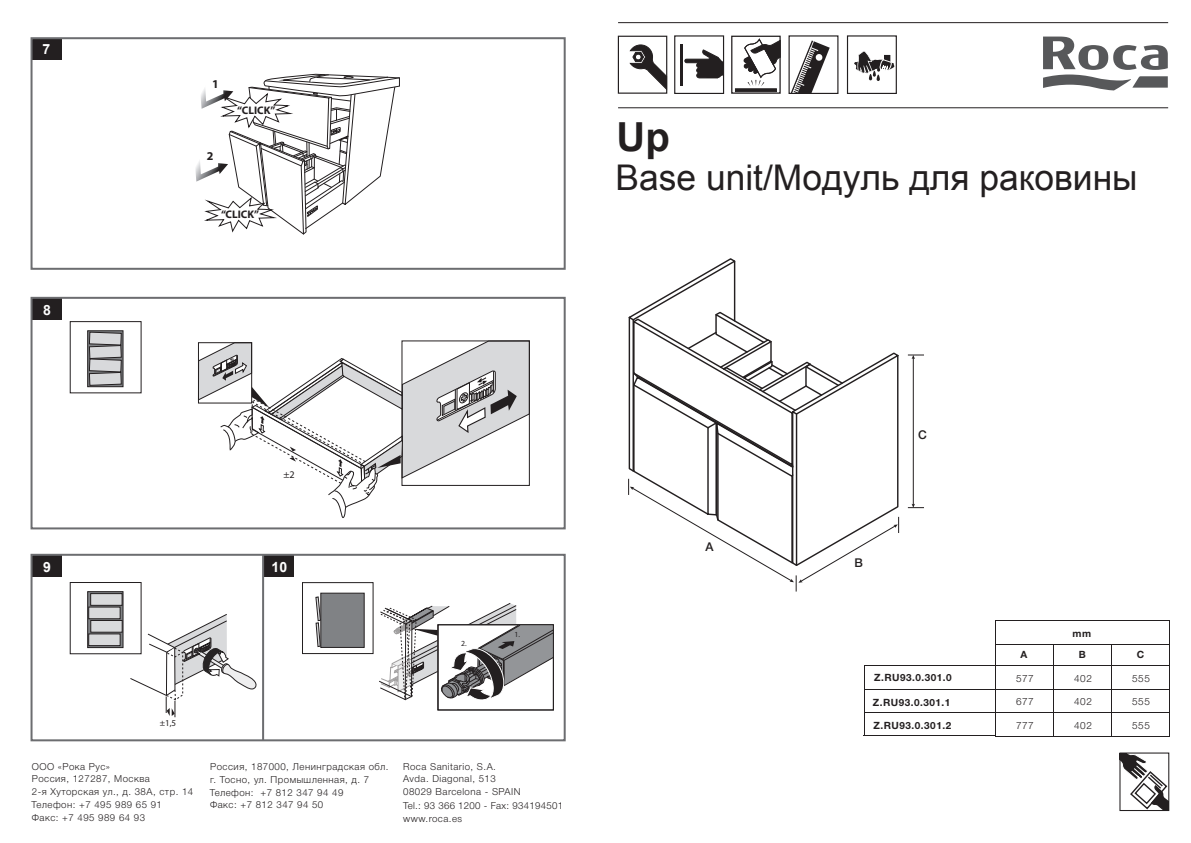
<style>
.page{position:relative;width:1191px;height:843px;background:#fff}
.page>*{position:absolute;margin:0;border:0;box-sizing:border-box;transform-origin:0 0}
.t1{font:700 40px "Arial";color:#231f20}
.t2{font:35.4px "Arial";color:#231f20}
.t3{font:700 14px "Arial";color:#fff}
.t4{font:500 12.1px "Helvetica Neue Cyr";color:#231f20}
.t5{font:700 12px "Myriad Pro";color:#231f20}
.t6{font:700 11px "Myriad Pro";color:#231f20}
.t7{font:10.2px "Myriad Pro";color:#231f20}
.t8{font:10px "Helvetica 7 Bold";letter-spacing:.05em;color:#231f20}
.t9{font:10px "Helvetica 4 Light";letter-spacing:.05em;color:#231f20}
.t10{font:9.7px/12.8px "Helvetica 4 Light";letter-spacing:.05em;color:#231f20}
.t11{font:9.7px/12.6px "Helvetica 4 Light";letter-spacing:.03em;color:#231f20}
.t12{font:9px "Myriad Pro";color:#231f20}
.t13{font:7.8px "Myriad Pro";color:#231f20}
</style>
<div class="page">
<hr style="left:618px;top:22px;width:550px;height:1px;background:#231f20">
<hr style="left:618px;top:107px;width:550px;height:1px;background:#231f20">
<svg style="left:791px;top:40px;width:38px;height:52px"></svg>
<div style="left:618px;top:36px;width:49px;height:58px;border:1px solid #231f20"></div>
<svg style="left:629px;top:45px;width:38px;height:45px"></svg>
<div style="left:731px;top:36px;width:49px;height:58px;border:1px solid #231f20"></div>
<div style="left:735px;top:89px;width:41px;height:3px;background:#231f20;border:1px solid #231f20"></div>
<svg style="left:744px;top:37px;width:36px;height:49px"></svg>
<div style="left:674px;top:35px;width:50px;height:59px;border:1px solid #231f20"></div>
<div style="left:788px;top:35px;width:50px;height:59px;border:1px solid #231f20"></div>
<div style="left:847px;top:35px;width:50px;height:59px;border:1px solid #231f20"></div>
<hr style="left:680px;top:44px;width:3px;height:41px;background:#231f20">
<svg style="left:684px;top:50px;width:39px;height:28px"></svg>
<svg style="left:854px;top:51px;width:40px;height:30px"></svg>
<svg style="left:1043px;top:37px;width:124px;height:53px"></svg>
<div style="left:32px;top:38px;width:29px;height:21px;background:#231f20"></div>
<div style="left:32px;top:298px;width:30px;height:22px;background:#231f20"></div>
<div style="left:32px;top:555px;width:30px;height:21px;background:#231f20"></div>
<div style="left:264px;top:555px;width:29px;height:21px;background:#231f20"></div>
<div style="left:31px;top:37px;width:535px;height:233px;border:2px solid #6c6d70"></div>
<div style="left:31px;top:296px;width:535px;height:233px;border:2px solid #6c6d70"></div>
<div style="left:31px;top:553px;width:535px;height:187px;border:2px solid #6c6d70"></div>
<svg style="left:129px;top:614px;width:128px;height:102px"></svg>
<div style="left:437px;top:624px;width:116px;height:85px;background:#fff;border:1px solid #231f20"></div>
<svg style="left:379px;top:603px;width:175px;height:97px"></svg>
<div style="left:438px;top:624px;width:115px;height:85px;border:1px solid #231f20"></div>
<hr style="left:262px;top:554px;width:2px;height:185px;background:#6c6d70">
<svg style="left:195px;top:74px;width:205px;height:161px"></svg>
<svg style="left:864px;top:665px;width:1px;height:70px"></svg>
<svg style="left:995px;top:621px;width:1px;height:114px"></svg>
<svg style="left:1053px;top:644px;width:1px;height:91px"></svg>
<svg style="left:1111px;top:644px;width:1px;height:91px"></svg>
<svg style="left:1169px;top:620px;width:1px;height:115px"></svg>
<hr style="left:995px;top:620px;width:174px;height:1px;background:#231f20">
<hr style="left:995px;top:643px;width:58px;height:1px;background:#231f20">
<hr style="left:1053px;top:643px;width:58px;height:1px;background:#231f20">
<hr style="left:1111px;top:643px;width:58px;height:1px;background:#231f20">
<hr style="left:864px;top:664px;width:132px;height:1px;background:#231f20">
<hr style="left:995px;top:665px;width:58px;height:1px;background:#231f20">
<hr style="left:1053px;top:665px;width:58px;height:1px;background:#231f20">
<hr style="left:1111px;top:665px;width:58px;height:1px;background:#231f20">
<hr style="left:865px;top:688px;width:131px;height:1px;background:#231f20">
<hr style="left:995px;top:688px;width:58px;height:1px;background:#231f20">
<hr style="left:1053px;top:688px;width:58px;height:1px;background:#231f20">
<hr style="left:1111px;top:688px;width:58px;height:1px;background:#231f20">
<hr style="left:864px;top:712px;width:135px;height:1px;background:#231f20">
<hr style="left:995px;top:712px;width:58px;height:1px;background:#231f20">
<hr style="left:1053px;top:712px;width:58px;height:1px;background:#231f20">
<hr style="left:1111px;top:712px;width:58px;height:1px;background:#231f20">
<hr style="left:864px;top:735px;width:132px;height:1px;background:#231f20">
<hr style="left:995px;top:735px;width:58px;height:1px;background:#231f20">
<hr style="left:1053px;top:735px;width:58px;height:1px;background:#231f20">
<hr style="left:1111px;top:735px;width:58px;height:1px;background:#231f20">
<svg style="left:1121px;top:754px;width:46px;height:54px"></svg>
<div style="left:1119px;top:752px;width:50px;height:58px;border:1px solid #231f20"></div>
<hr style="left:913px;top:357px;width:1px;height:147px;background:#231f20">
<svg style="left:908px;top:503px;width:16px;height:5px"></svg>
<svg style="left:908px;top:354px;width:16px;height:5px"></svg>
<svg style="left:628px;top:258px;width:271px;height:333px"></svg>
<svg style="left:198px;top:340px;width:332px;height:178px"></svg>
<svg style="left:87px;top:330px;width:36px;height:57px"></svg>
<svg style="left:89px;top:331px;width:33px;height:55px;background:#adadaf"></svg>
<svg style="left:87px;top:591px;width:36px;height:56px"></svg>
<div style="left:90px;top:593px;width:32px;height:12px;background:#d9dadc;border:1px solid #231f20"></div>
<div style="left:88px;top:606px;width:32px;height:12px;background:#d9dadc;border:1px solid #231f20"></div>
<div style="left:90px;top:619px;width:32px;height:13px;background:#d9dadc;border:1px solid #231f20"></div>
<div style="left:88px;top:633px;width:32px;height:12px;background:#d9dadc;border:1px solid #231f20"></div>
<div style="left:320px;top:592px;width:45px;height:55px;background:#808285"></div>
<svg style="left:315px;top:595px;width:6px;height:52px"></svg>
<div style="left:302px;top:581px;width:71px;height:72px;border:1px solid #231f20"></div>
<h3 class="t3" style="left:43px;top:40px;width:9px">7</h3>
<h3 class="t3" style="left:43px;top:300px;width:9px">8</h3>
<p class="t5" style="left:212px;top:76px;width:8px">1</p>
<p class="t5" style="left:207px;top:148px;width:8px">2</p>
<p class="t6" style="left:237px;top:103px;width:40px">“CLICK”</p>
<p class="t6" style="left:221px;top:207px;width:40px">“CLICK”</p>
<p class="t7" style="left:283px;top:467px;width:13px">±2</p>
<h3 class="t3" style="left:43px;top:557px;width:9px">9</h3>
<h3 class="t3" style="left:272px;top:557px;width:17px">10</h3>
<p class="t13" style="left:461px;top:638px;width:7px">2.</p>
<p class="t13" style="left:514px;top:629px;width:7px">1.</p>
<p class="t12" style="left:160px;top:717px;width:18px">±1,5</p>
<p class="t10" style="left:32px;top:759px;width:163px">ООО «Рока Рус»<br>Россия, 127287, Москва<br>2-я Хуторская ул., д. 38А, стр. 14<br>Телефон: +7 495 989 65 91<br>Факс: +7 495 989 64 93</p>
<p class="t10" style="left:210px;top:759px;width:180px">Россия, 187000, Ленинградская обл. г. Тосно, ул. Промышленная, д. 7<br>Телефон: +7 812 347 94 49</p>
<p class="t10" style="left:210px;top:797px;width:115px">Факс: +7 812 347 94 50</p>
<p class="t10" style="left:403px;top:759px;width:119px">Roca Sanitario, S.A.<br>Avda. Diagonal, 513<br>08029 Barcelona - SPAIN</p>
<p class="t11" style="left:403px;top:799px;width:161px">Tel.: 93 366 1200 - Fax: 934194501 www.roca.es</p>
<h1 class="t1" style="left:616px;top:110px;width:55px">Up</h1>
<h2 class="t2" style="left:615px;top:155px;width:523px">Base unit/Модуль для раковины</h2>
<p class="t4" style="left:705px;top:539px;width:10px">A</p>
<p class="t4" style="left:918px;top:428px;width:10px">C</p>
<p class="t4" style="left:854px;top:555px;width:10px">B</p>
<p class="t8" style="left:874px;top:671px;width:79px">Z.RU93.0.301.0</p>
<p class="t8" style="left:873px;top:696px;width:79px">Z.RU93.0.301.1</p>
<p class="t8" style="left:1072px;top:628px;width:20px">mm</p>
<p class="t8" style="left:1020px;top:649px;width:8px">A</p>
<p class="t8" style="left:1078px;top:649px;width:9px">B</p>
<p class="t8" style="left:1136px;top:649px;width:9px">C</p>
<p class="t9" style="left:1016px;top:672px;width:19px">577</p>
<p class="t9" style="left:1074px;top:672px;width:19px">402</p>
<p class="t9" style="left:1132px;top:672px;width:19px">555</p>
<p class="t9" style="left:1016px;top:695px;width:19px">677</p>
<p class="t9" style="left:1074px;top:695px;width:19px">402</p>
<p class="t9" style="left:1132px;top:695px;width:19px">555</p>
<p class="t8" style="left:873px;top:720px;width:79px">Z.RU93.0.301.2</p>
<p class="t9" style="left:1016px;top:719px;width:19px">777</p>
<p class="t9" style="left:1074px;top:719px;width:19px">402</p>
<p class="t9" style="left:1132px;top:719px;width:19px">555</p>
</div>
